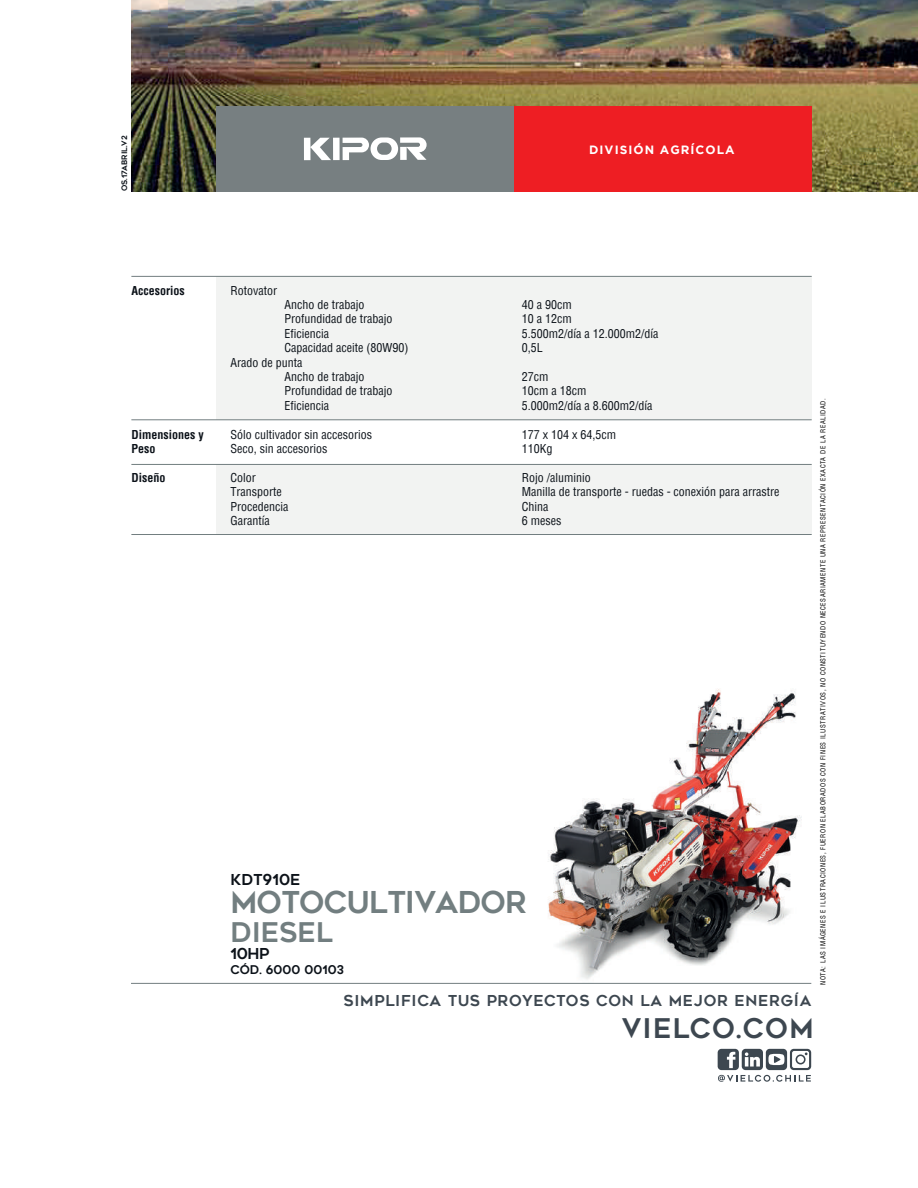
<style>
.page{position:relative;width:918px;height:1188px;background:#fff}
.page>*{position:absolute;margin:0;border:0;box-sizing:border-box;transform-origin:0 0}
.t1{font:30px "Geometos";letter-spacing:-.025em;color:#727e80}
.t2{font:27px "Geometos";letter-spacing:.05em;color:#3d4750}
.t3{font:27px "Geometos";color:#727e80}
.t4{font:15px "Geometos";letter-spacing:.05em;color:#3d4750}
.t5{font:15px "Geometos";color:#0c1219}
.t6{font:condensed 12px/14.4px "Helvetica";color:#0c1219}
.t7{font:700 condensed 12px/14.4px "Helvetica";color:#0c1219}
.t8{font:700 12px "Gotham";letter-spacing:.085em;color:#fff}
.t9{font:12px "Geometos";color:#0c1219}
.t10{font:7.5px "Geometos";color:#0c1219}
.t11{font:condensed 6.75px "Helvetica";letter-spacing:.08em;color:#000001}
</style>
<div class="page">
<img style="left:513px;top:689px;width:299px;height:295px">
<div style="left:216px;top:276px;width:596px;height:144px;background:#f2f3f2"></div>
<hr style="left:131px;top:276px;width:681px;height:1px;background:#727e80">
<hr style="left:131px;top:419px;width:681px;height:1px;background:#727e80">
<div style="left:216px;top:464px;width:596px;height:71px;background:#f2f3f2"></div>
<hr style="left:131px;top:464px;width:681px;height:1px;background:#727e80">
<hr style="left:131px;top:534px;width:681px;height:1px;background:#727e80">
<img style="left:131px;top:0;width:787px;height:191px">
<div style="left:216px;top:106px;width:298px;height:85px;background:#777f81"></div>
<div style="left:333px;top:138px;width:7px;height:22px;background:#fff"></div>
<svg style="left:304px;top:138px;width:27px;height:22px"></svg>
<svg style="left:343px;top:137px;width:84px;height:23px"></svg>
<div style="left:514px;top:106px;width:298px;height:85px;background:#ee1e23"></div>
<hr style="left:131px;top:983px;width:680px;height:1px;background:#727e80">
<svg style="left:718px;top:1049px;width:93px;height:33px"></svg>
<p class="t10" style="left:120px;top:191px;width:57px;rotate:-90deg">OS.17ABRIL.V2</p>
<p class="t8" style="left:589px;top:142px;width:147px">DIVISIÓN AGRÍCOLA</p>
<p class="t7" style="left:131px;top:283px;width:55px">Accesorios</p>
<p class="t7" style="left:131px;top:427px;width:74px">Dimensiones y<br>Peso</p>
<p class="t7" style="left:131px;top:470px;width:35px">Diseño</p>
<p class="t6" style="left:230px;top:283px;width:48px">Rotovator</p>
<p class="t6" style="left:284px;top:297px;width:81px">Ancho de trabajo</p>
<p class="t6" style="left:284px;top:312px;width:109px">Profundidad de trabajo</p>
<p class="t6" style="left:284px;top:326px;width:46px">Eficiencia</p>
<p class="t6" style="left:284px;top:340px;width:125px">Capacidad aceite (80W90)</p>
<p class="t6" style="left:230px;top:355px;width:73px">Arado de punta</p>
<p class="t6" style="left:284px;top:369px;width:81px">Ancho de trabajo</p>
<p class="t6" style="left:284px;top:384px;width:109px">Profundidad de trabajo</p>
<p class="t6" style="left:284px;top:398px;width:46px">Eficiencia</p>
<p class="t6" style="left:230px;top:427px;width:143px">Sólo cultivador sin accesorios<br>Seco, sin accesorios</p>
<p class="t6" style="left:230px;top:470px;width:59px">Color<br>Transporte<br>Procedencia<br>Garantía</p>
<p class="t6" style="left:522px;top:297px;width:138px">40 a 90cm<br>10 a 12cm<br>5.500m2/día a 12.000m2/día<br>0,5L</p>
<p class="t6" style="left:522px;top:369px;width:132px">27cm<br>10cm a 18cm<br>5.000m2/día a 8.600m2/día</p>
<p class="t6" style="left:522px;top:427px;width:96px">177 x 104 x 64,5cm<br>110Kg</p>
<p class="t6" style="left:522px;top:470px;width:259px">Rojo /aluminio<br>Manilla de transporte - ruedas - conexión para arrastre<br>China<br>6 meses</p>
<p class="t5" style="left:230px;top:871px;width:72px">KDT910E</p>
<h1 class="t1" style="left:230px;top:886px;width:298px">MOTOCULTIVADOR</h1>
<h2 class="t3" style="left:230px;top:917px;width:104px">DIESEL</h2>
<p class="t5" style="left:230px;top:945px;width:40px">10HP</p>
<p class="t9" style="left:230px;top:962px;width:115px">CÓD. 6000 00103</p>
<p class="t11" style="left:819px;top:985px;width:588px;rotate:-90deg">NOTA: LAS IMÁGENES E ILUSTRACIONES, FUERON ELABORADOS CON FINES ILUSTRATIVOS, NO CONSTITUYENDO NECESARIAMENTE UNA REPRESENTACIÓN EXACTA DE LA REALIDAD.</p>
<p class="t4" style="left:343px;top:993px;width:469px">SIMPLIFICA TUS PROYECTOS CON LA MEJOR ENERGÍA</p>
<h2 class="t2" style="left:622px;top:1014px;width:193px">VIELCO.COM</h2>
</div>
